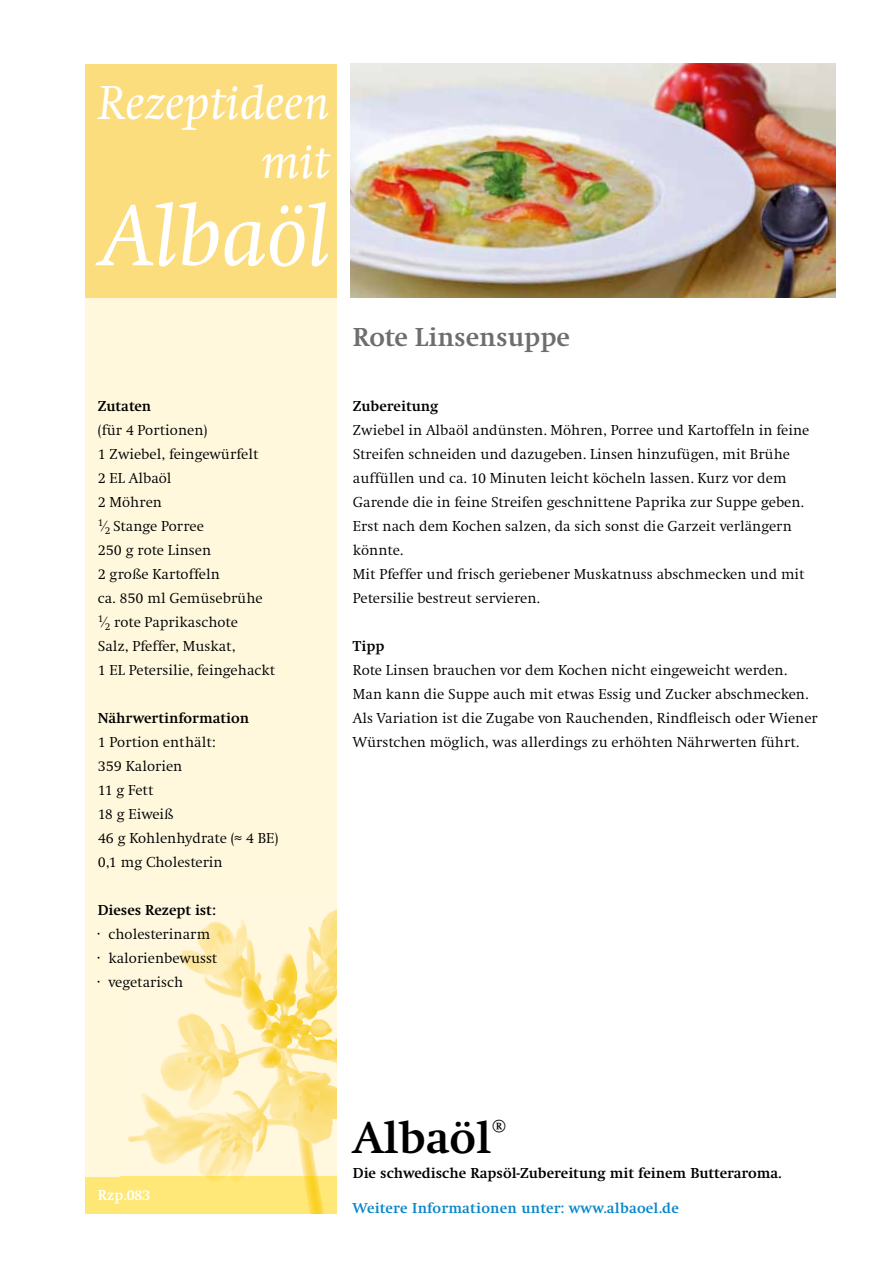
<style>
.page{position:relative;width:893px;height:1263px;background:#fff}
.page>*{position:absolute;margin:0;border:0;box-sizing:border-box;transform-origin:0 0}
.t1{font:italic 90px "Swift";color:#fff}
.t2{font:italic 49.5px/59.4px "Swift";color:#fff;text-align:right}
.t3{font:700 46.2px "Swift";color:#000}
.t4{font:700 27px "Swift";color:#6e6e6e}
.t5{font:300 15px/24px "Swift";color:#000}
.t6{font:700 15px "Swift";color:#000}
.t7{font:700 15px "Swift";letter-spacing:.015em;color:#0987ca}
.t8{font:700 15px "Swift";color:#fff}
</style>
<div class="page">
<div style="left:85px;top:297px;width:252px;height:880px;background:#fff8dd"></div>
<img style="left:120px;top:909px;width:217px;height:268px">
<div style="left:85px;top:64px;width:252px;height:234px;background:#fbdd7d"></div>
<div style="left:85px;top:1177px;width:252px;height:36px;background:#ffe776"></div>
<img style="left:351px;top:64px;width:485px;height:234px">
<h2 class="t2" style="left:98px;top:74px;width:233px">Rezeptideen mit</h2>
<h1 class="t1" style="left:101px;top:187px;width:231px">Albaöl</h1>
<p class="t6" style="left:98px;top:398px;width:55px">Zutaten</p>
<p class="t5" style="left:98px;top:418px;width:179px">(für 4 Portionen)<br>1 Zwiebel, feingewürfelt<br>2 EL Albaöl<br>2 Möhren<br><sup>1</sup>⁄<sub>2</sub> Stange Porree<br>250 g rote Linsen<br>2 große Kartoffeln<br>ca. 850 ml Gemüsebrühe<br><sup>1</sup>⁄<sub>2</sub> rote Paprikaschote<br>Salz, Pfeffer, Muskat,<br>1 EL Petersilie, feingehackt</p>
<p class="t6" style="left:98px;top:710px;width:153px">Nährwertinformation</p>
<p class="t5" style="left:98px;top:730px;width:182px">1 Portion enthält:<br>359 Kalorien<br>11 g Fett<br>18 g Eiweiß<br>46 g Kohlenhydrate (≈ 4 BE)<br>0,1 mg Cholesterin</p>
<p class="t6" style="left:98px;top:902px;width:119px">Dieses Rezept ist:</p>
<p class="t5" style="left:98px;top:922px;width:121px">· cholesterinarm<br>· kalorienbewusst · vegetarisch</p>
<h3 class="t4" style="left:353px;top:322px;width:219px">Rote Linsensuppe</h3>
<p class="t6" style="left:353px;top:398px;width:87px">Zubereitung</p>
<p class="t5" style="left:353px;top:418px;width:458px">Zwiebel in Albaöl andünsten. Möhren, Porree und Kartoffeln in feine Streifen schneiden und dazugeben. Linsen hinzufügen, mit Brühe auffüllen und ca. 10 Minuten leicht köcheln lassen. Kurz vor dem Garende die in feine Streifen geschnittene Paprika zur Suppe geben.<br>Erst nach dem Kochen salzen, da sich sonst die Garzeit verlängern könnte.<br>Mit Pfeffer und frisch geriebener Muskatnuss abschmecken und mit Petersilie bestreut servieren.</p>
<p class="t6" style="left:353px;top:638px;width:33px">Tipp</p>
<p class="t5" style="left:353px;top:658px;width:466px">Rote Linsen brauchen vor dem Kochen nicht eingeweicht werden.<br>Man kann die Suppe auch mit etwas Essig und Zucker abschmecken.<br>Als Variation ist die Zugabe von Rauchenden, Rindfleisch oder Wiener Würstchen möglich, was allerdings zu erhöhten Nährwerten führt.</p>
<p class="t8" style="left:98px;top:1187px;width:54px">Rzp.083</p>
<h3 class="t3" style="left:353px;top:1113px;width:156px">Albaöl<sup>®</sup></h3>
<p class="t6" style="left:353px;top:1165px;width:430px">Die schwedische Rapsöl-Zubereitung mit feinem Butteraroma.</p>
<p class="t7" style="left:353px;top:1199px;width:327px">Weitere Informationen unter: www.albaoel.de</p>
</div>
